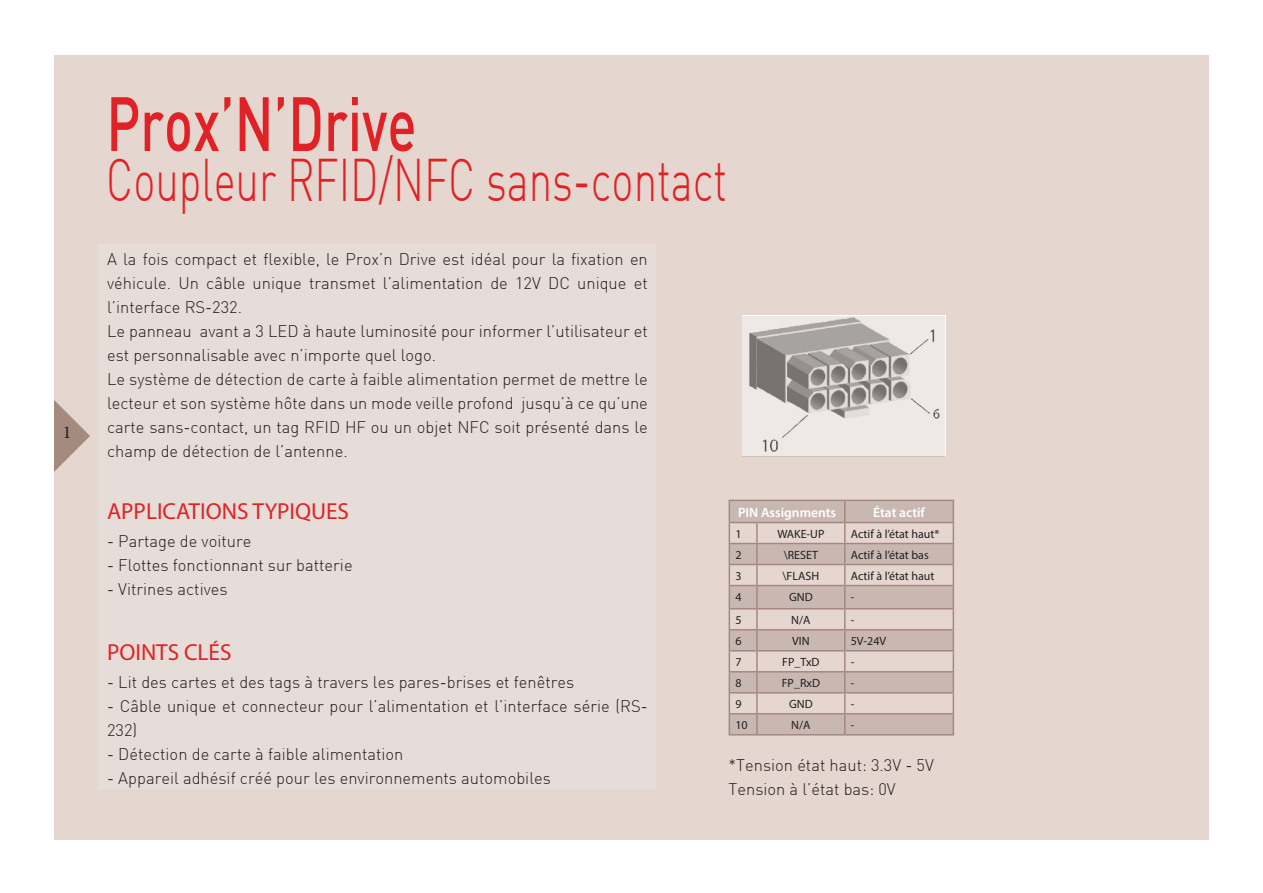
<style>
.page{position:relative;width:1263px;height:893px;background:#fff}
.page>*{position:absolute;margin:0;border:0;box-sizing:border-box;transform-origin:0 0}
.t1{font:500 75.6px "DIN";color:#e02226;scale:.71 1}
.t2{font:300 58.8px "DIN";color:#e02226;scale:.71 1}
.Titre_1{font:23.25px "Myriad Pro";color:#e02226}
.t3{font:18px "Minion Pro";color:#231f20}
.Paragraphe{font:300 16.5px/24px "DIN";color:#231f20;text-align:justify}
.Première_ligne_table{font:600 13.5px "Myriad Pro";color:#fff}
.colonne_de_gauche{font:12px "Myriad Pro";color:#231f20}
</style>
<div class="page">
<div style="left:54px;top:55px;width:1155px;height:785px;background:#e5d6d0"></div>
<img style="left:742px;top:316px;width:203px;height:139px">
<div style="left:98px;top:244px;width:557px;height:545px;background:#e6dcd8"></div>
<svg style="left:54px;top:400px;width:36px;height:72px"></svg>
<svg style="left:757px;top:501px;width:196px;height:233px;fill:#c9b8b2"></svg>
<hr style="left:756px;top:523px;width:2px;height:20px;background:#a68881">
<hr style="left:756px;top:609px;width:2px;height:20px;background:#a68881">
<hr style="left:757px;top:629px;width:88px;height:1px;background:#a68881">
<hr style="left:756px;top:630px;width:2px;height:20px;background:#a68881">
<hr style="left:845px;top:629px;width:109px;height:1px;background:#a68881">
<hr style="left:757px;top:650px;width:88px;height:1px;background:#a68881">
<hr style="left:756px;top:651px;width:2px;height:20px;background:#a68881">
<hr style="left:845px;top:650px;width:109px;height:1px;background:#a68881">
<hr style="left:757px;top:671px;width:88px;height:1px;background:#a68881">
<hr style="left:756px;top:672px;width:2px;height:20px;background:#a68881">
<hr style="left:845px;top:671px;width:109px;height:1px;background:#a68881">
<hr style="left:757px;top:692px;width:88px;height:1px;background:#a68881">
<hr style="left:756px;top:693px;width:2px;height:20px;background:#a68881">
<hr style="left:845px;top:692px;width:109px;height:1px;background:#a68881">
<hr style="left:757px;top:713px;width:88px;height:1px;background:#a68881">
<hr style="left:756px;top:714px;width:2px;height:20px;background:#a68881">
<hr style="left:845px;top:713px;width:109px;height:1px;background:#a68881">
<hr style="left:757px;top:734px;width:88px;height:1px;background:#a68881">
<hr style="left:845px;top:734px;width:109px;height:1px;background:#a68881">
<hr style="left:757px;top:543px;width:88px;height:1px;background:#a68881">
<hr style="left:845px;top:543px;width:109px;height:1px;background:#a68881">
<hr style="left:756px;top:544px;width:2px;height:20px;background:#a68881">
<hr style="left:757px;top:564px;width:88px;height:1px;background:#a68881">
<hr style="left:845px;top:564px;width:109px;height:1px;background:#a68881">
<hr style="left:756px;top:565px;width:2px;height:20px;background:#a68881">
<hr style="left:757px;top:585px;width:88px;height:1px;background:#a68881">
<hr style="left:756px;top:586px;width:2px;height:22px;background:#a68881">
<hr style="left:845px;top:585px;width:109px;height:1px;background:#a68881">
<hr style="left:757px;top:608px;width:88px;height:1px;background:#a68881">
<hr style="left:845px;top:608px;width:109px;height:1px;background:#a68881">
<hr style="left:845px;top:500px;width:109px;height:1px;background:#a68881">
<svg style="left:953px;top:501px;width:1px;height:233px"></svg>
<hr style="left:845px;top:522px;width:109px;height:1px;background:#a68881">
<hr style="left:757px;top:500px;width:88px;height:1px;background:#a68881">
<svg style="left:844px;top:501px;width:1px;height:233px"></svg>
<svg style="left:729px;top:500px;width:28px;height:235px"></svg>
<hr style="left:757px;top:522px;width:88px;height:1px;background:#a68881">
<p class="t3" style="left:63px;top:420px;width:10px">1</p>
<p class="t1" style="left:106px;top:75px;width:438px">Prox’N’Drive</p>
<p class="t2" style="left:106px;top:144px;width:876px">Coupleur RFID/NFC sans-contact</p>
<p class="Paragraphe" style="left:107px;top:246px;width:542px">A la fois compact et flexible, le Prox’n Drive est idéal pour la fixation en véhicule. Un câble unique transmet l’alimentation de 12V DC unique et l’interface RS-232.</p>
<p class="Paragraphe" style="left:107px;top:318px;width:542px">Le panneau avant a 3 LED à haute luminosité pour informer l’utilisateur et est personnalisable avec n’importe quel logo.</p>
<p class="Paragraphe" style="left:107px;top:366px;width:542px">Le système de détection de carte à faible alimentation permet de mettre le lecteur et son système hôte dans un mode veille profond jusqu’à ce qu’une carte sans-contact, un tag RFID HF ou un objet NFC soit présenté dans le champ de détection de l’antenne.</p>
<p class="Titre_1" style="left:107px;top:497px;width:243px">APPLICATIONS TYPIQUES</p>
<p class="Paragraphe" style="left:107px;top:529px;width:146px">- Partage de voiture</p>
<p class="Paragraphe" style="left:107px;top:553px;width:247px">- Flottes fonctionnant sur batterie</p>
<p class="Paragraphe" style="left:107px;top:577px;width:122px">- Vitrines actives</p>
<p class="Titre_1" style="left:107px;top:638px;width:126px">POINTS CLÉS</p>
<p class="Paragraphe" style="left:107px;top:670px;width:469px">- Lit des cartes et des tags à travers les pares-brises et fenêtres</p>
<p class="Paragraphe" style="left:107px;top:694px;width:542px">- Câble unique et connecteur pour l’alimentation et l’interface série (RS-<br>232)</p>
<p class="Paragraphe" style="left:107px;top:742px;width:298px">- Détection de carte à faible alimentation</p>
<p class="Paragraphe" style="left:107px;top:766px;width:445px">- Appareil adhésif créé pour les environnements automobiles</p>
<p class="Première_ligne_table" style="left:738px;top:503px;width:100px">PIN Assignments</p>
<p class="Première_ligne_table" style="left:873px;top:503px;width:53px">État actif</p>
<p class="colonne_de_gauche" style="left:735px;top:526px;width:8px">1</p>
<p class="colonne_de_gauche" style="left:777px;top:526px;width:49px">WAKE-UP</p>
<p class="colonne_de_gauche" style="left:851px;top:526px;width:90px">Actif à l’état haut*</p>
<p class="colonne_de_gauche" style="left:735px;top:547px;width:8px">2</p>
<p class="colonne_de_gauche" style="left:784px;top:547px;width:36px">\RESET</p>
<p class="colonne_de_gauche" style="left:851px;top:547px;width:79px">Actif à l’état bas</p>
<p class="colonne_de_gauche" style="left:735px;top:568px;width:8px">3</p>
<p class="colonne_de_gauche" style="left:782px;top:568px;width:38px">\FLASH</p>
<p class="colonne_de_gauche" style="left:851px;top:568px;width:85px">Actif à l’état haut</p>
<p class="colonne_de_gauche" style="left:735px;top:589px;width:8px">4</p>
<p class="colonne_de_gauche" style="left:789px;top:589px;width:25px">GND</p>
<p class="colonne_de_gauche" style="left:851px;top:589px;width:5px">-</p>
<p class="colonne_de_gauche" style="left:735px;top:612px;width:8px">5</p>
<p class="colonne_de_gauche" style="left:791px;top:612px;width:21px">N/A</p>
<p class="colonne_de_gauche" style="left:851px;top:612px;width:5px">-</p>
<p class="colonne_de_gauche" style="left:735px;top:633px;width:8px">6</p>
<p class="colonne_de_gauche" style="left:792px;top:633px;width:19px">VIN</p>
<p class="colonne_de_gauche" style="left:851px;top:633px;width:37px">5V-24V</p>
<p class="colonne_de_gauche" style="left:735px;top:654px;width:8px">7</p>
<p class="colonne_de_gauche" style="left:782px;top:654px;width:39px">FP_TxD</p>
<p class="colonne_de_gauche" style="left:851px;top:654px;width:5px">-</p>
<p class="colonne_de_gauche" style="left:735px;top:675px;width:8px">8</p>
<p class="colonne_de_gauche" style="left:782px;top:675px;width:40px">FP_RxD</p>
<p class="colonne_de_gauche" style="left:851px;top:675px;width:5px">-</p>
<p class="colonne_de_gauche" style="left:735px;top:696px;width:8px">9</p>
<p class="colonne_de_gauche" style="left:789px;top:696px;width:25px">GND</p>
<p class="colonne_de_gauche" style="left:851px;top:696px;width:5px">-</p>
<p class="colonne_de_gauche" style="left:735px;top:717px;width:14px">10</p>
<p class="colonne_de_gauche" style="left:791px;top:717px;width:21px">N/A</p>
<p class="colonne_de_gauche" style="left:851px;top:717px;width:5px">-</p>
<p class="Paragraphe" style="left:729px;top:752px;width:207px">*Tension état haut: 3.3V - 5V</p>
<p class="Paragraphe" style="left:729px;top:776px;width:169px">Tension à l’état bas: 0V</p>
</div>
